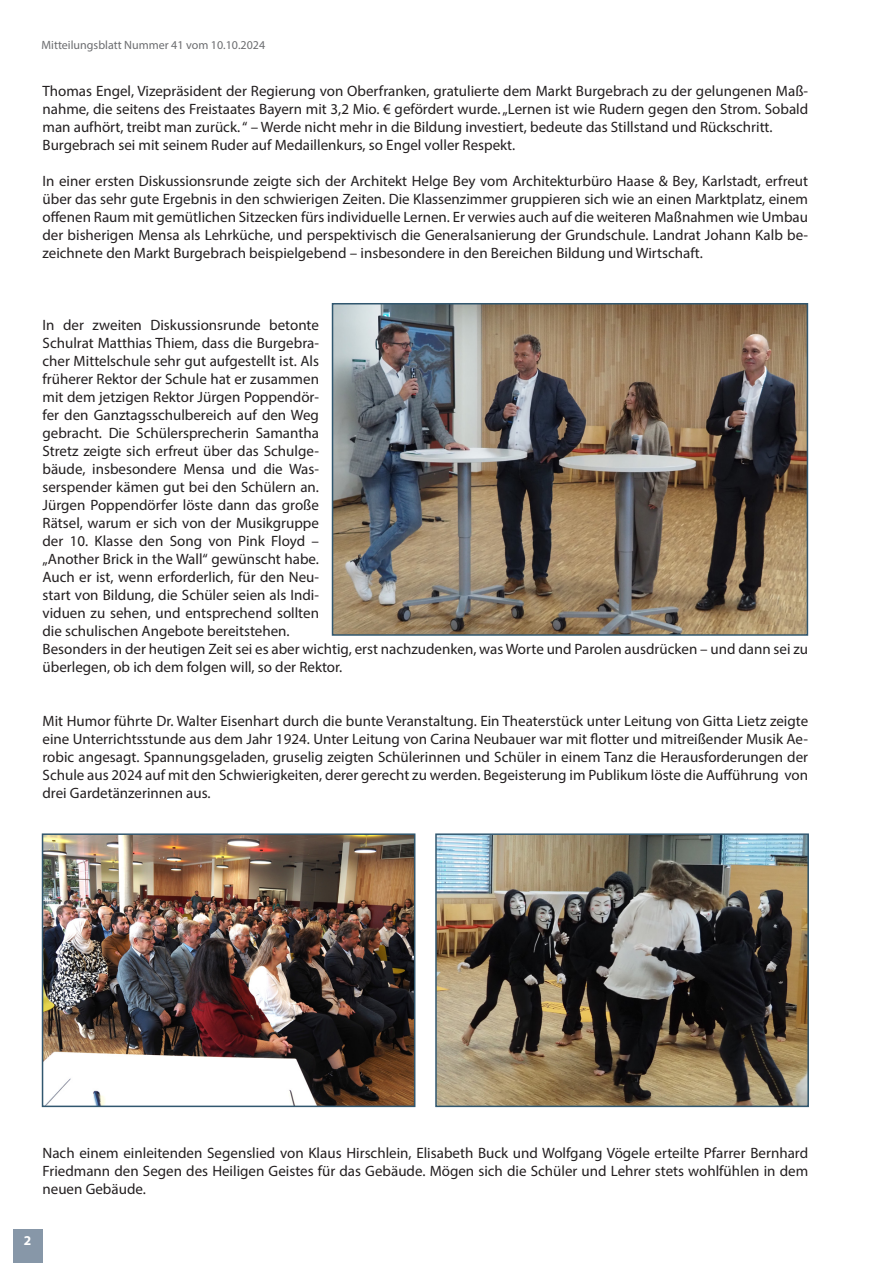
<style>
.page{position:relative;width:872px;height:1263px;background:#fff}
.page>*{position:absolute;margin:0;border:0;box-sizing:border-box;transform-origin:0 0}
.Fließtext{font:15px/18px "Myriad Pro";color:#231f20;text-align:justify}
.t1{font:700 13.5px "Myriad Pro";color:#fff}
.t2{font:12px "Myriad Pro";color:#6c6d70}
</style>
<div class="page">
<img style="left:45px;top:836px;width:367px;height:268px">
<div style="left:42px;top:833px;width:373px;height:274px;border:2px solid #31576f"></div>
<img style="left:335px;top:306px;width:470px;height:327px">
<div style="left:332px;top:303px;width:476px;height:333px;border:2px solid #31576f"></div>
<img style="left:438px;top:836px;width:368px;height:268px">
<div style="left:435px;top:833px;width:374px;height:274px;border:2px solid #31576f"></div>
<div style="left:13px;top:1229px;width:30px;height:34px;background:#8797a8"></div>
<p class="t2" style="left:41px;top:38px;width:225px">Mitteilungsblatt Nummer 41 vom 10.10.2024</p>
<p class="Fließtext" style="left:43px;top:82px;width:767px">Thomas Engel, Vizepräsident der Regierung von Oberfranken, gratulierte dem Markt Burgebrach zu der gelungenen Maß&shy;nahme, die seitens des Freistaates Bayern mit 3,2 Mio. € gefördert wurde. „Lernen ist wie Rudern gegen den Strom. Sobald man aufhört, treibt man zurück. “ – Werde nicht mehr in die Bildung investiert, bedeute das Stillstand und Rückschritt.</p>
<p class="Fließtext" style="left:43px;top:136px;width:474px">Burgebrach sei mit seinem Ruder auf Medaillenkurs, so Engel voller Respekt.</p>
<p class="Fließtext" style="left:43px;top:172px;width:767px">In einer ersten Diskussionsrunde zeigte sich der Architekt Helge Bey vom Architekturbüro Haase &amp; Bey, Karlstadt, erfreut über das sehr gute Ergebnis in den schwierigen Zeiten. Die Klassenzimmer gruppieren sich wie an einen Marktplatz, einem offenen Raum mit gemütlichen Sitzecken fürs individuelle Lernen. Er verwies auch auf die weiteren Maßnahmen wie Umbau der bisherigen Mensa als Lehrküche, und perspektivisch die Generalsanierung der Grundschule. Landrat Johann Kalb be&shy;zeichnete den Markt Burgebrach beispielgebend – insbesondere in den Bereichen Bildung und Wirtschaft.</p>
<p class="Fließtext" style="left:43px;top:316px;width:278px">In der zweiten Diskussionsrunde betonte Schulrat Matthias Thiem, dass die Burgebra&shy;cher Mittelschule sehr gut aufgestellt ist. Als früherer Rektor der Schule hat er zusammen mit dem jetzigen Rektor Jürgen Poppendör&shy;fer den Ganztagsschulbereich auf den Weg gebracht. Die Schülersprecherin Samantha Stretz zeigte sich erfreut über das Schulge&shy;bäude, insbesondere Mensa und die Was&shy;serspender kämen gut bei den Schülern an.<br>Jürgen Poppendörfer löste dann das große Rätsel, warum er sich von der Musikgruppe der 10. Klasse den Song von Pink Floyd – „Another Brick in the Wall“ gewünscht habe.<br>Auch er ist, wenn erforderlich, für den Neu&shy;start von Bildung, die Schüler seien als Indi&shy;viduen zu sehen, und entsprechend sollten die schulischen Angebote bereitstehen.</p>
<p class="Fließtext" style="left:43px;top:640px;width:767px">Besonders in der heutigen Zeit sei es aber wichtig, erst nachzudenken, was Worte und Parolen ausdrücken – und dann sei zu überlegen, ob ich dem folgen will, so der Rektor.</p>
<p class="Fließtext" style="left:43px;top:712px;width:767px">Mit Humor führte Dr. Walter Eisenhart durch die bunte Veranstaltung. Ein Theaterstück unter Leitung von Gitta Lietz zeigte eine Unterrichtsstunde aus dem Jahr 1924. Unter Leitung von Carina Neubauer war mit flotter und mitreißender Musik Ae&shy;robic angesagt. Spannungsgeladen, gruselig zeigten Schülerinnen und Schüler in einem Tanz die Herausforderungen der Schule aus 2024 auf mit den Schwierigkeiten, derer gerecht zu werden. Begeisterung im Publikum löste die Aufführung von drei Gardetänzerinnen aus.</p>
<p class="Fließtext" style="left:43px;top:1144px;width:767px">Nach einem einleitenden Segenslied von Klaus Hirschlein, Elisabeth Buck und Wolfgang Vögele erteilte Pfarrer Bernhard Friedmann den Segen des Heiligen Geistes für das Gebäude. Mögen sich die Schüler und Lehrer stets wohlfühlen in dem neuen Gebäude.</p>
<p class="t1" style="left:24px;top:1231px;width:9px">2</p>
</div>
